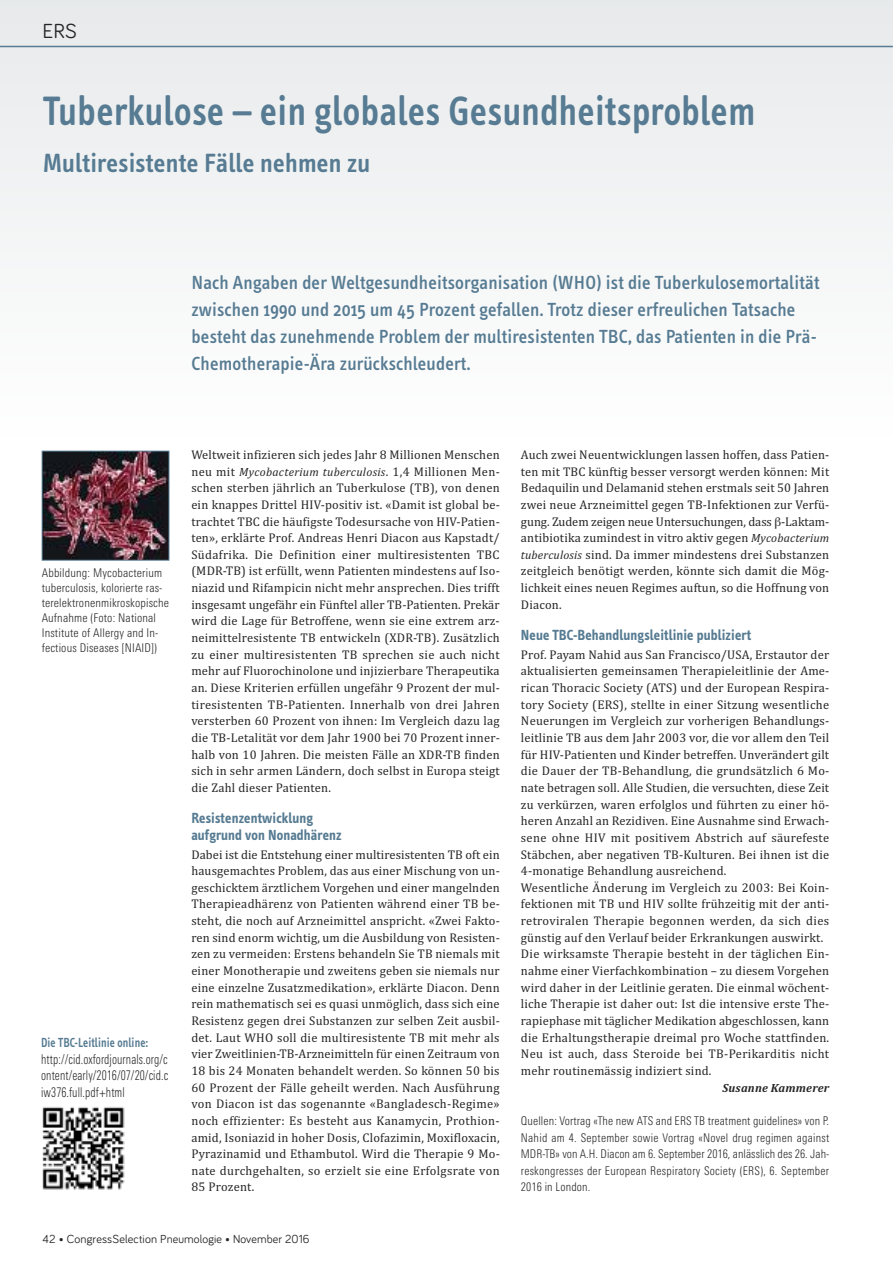
<style>
.page{position:relative;width:893px;height:1263px;background:#fff}
.page>*{position:absolute;margin:0;border:0;box-sizing:border-box;transform-origin:0 0}
.t1{font:600 42px "Info Text";letter-spacing:.015em;color:#567b92;scale:.9 1}
.t2{font:600 27px "Info Text";letter-spacing:.01em;color:#567b92}
.t3{font:21px "Bariol";color:#272627}
.t4{font:500 19.5px/27px "Info Text";letter-spacing:.01em;color:#567b92}
.t5{font:700 15px/16.6px "Info Text";letter-spacing:.01em;color:#567b92;scale:.95 1}
.t6{font:300 condensed 13.5px/16.5px "Linotype Univers";letter-spacing:.01em;color:#272627;text-align:justify;scale:.85 1}
.t7{font:600 13.5px "Info Text";letter-spacing:.01em;color:#567b92;scale:.85 1}
.t8{font:12.75px/16.6px "Cambria";letter-spacing:.015em;color:#272627;text-align:justify}
.t9{font:300 condensed 12px/15px "Linotype Univers";letter-spacing:.015em;color:#272627;text-align:justify}
.t10{font:italic 12px "Cambria";letter-spacing:.025em;color:#272627}
.t11{font:12px "Bariol";letter-spacing:.01em;color:#272627}
.t12{font:italic 700 12px "Cambria";letter-spacing:.015em;color:#272627}
.s1{font-style:normal;font-size:12.75px}
.s2{font-style:italic;font-size:12px}
</style>
<div class="page">
<div style="left:0;top:0;width:893px;height:442px;background:#f3f4f5"></div>
<hr style="left:0;top:46px;width:893px;height:1px;background:#567b92">
<img style="left:44px;top:453px;width:123px;height:106px">
<div style="left:42px;top:451px;width:127px;height:110px;border:1px solid #567b92"></div>
<img style="left:42px;top:1107px;width:83px;height:83px">
<h3 class="t3" style="left:43px;top:24px;width:36px">ERS</h3>
<h1 class="t1" style="left:43px;top:95px;width:793px">Tuberkulose – ein globales Gesundheitsproblem</h1>
<h2 class="t2" style="left:43px;top:152px;width:329px">Multiresistente Fälle nehmen zu</h2>
<p class="t4" style="left:191px;top:270px;width:630px">Nach Angaben der Weltgesundheitsorganisation (WHO) ist die Tuberkulosemortalität zwischen 1990 und 2015 um 45 Prozent gefallen. Trotz dieser erfreulichen Tatsache besteht das zunehmende Problem der multiresistenten TBC, das Patienten in die Prä-Chemotherapie-Ära zurückschleudert.</p>
<p class="t9" style="left:42px;top:566px;width:129px;text-align:left">Abbildung: Mycobacterium tuberculosis, kolorierte ras&shy;terelektronenmikroskopische<br>Aufnahme (Foto: National<br>Institute of Allergy and In&shy;fectious Diseases [NIAID])</p>
<p class="t7" style="left:41px;top:1038px;width:127px">Die TBC-Leitlinie online:</p>
<p class="t6" style="left:41px;top:1052px;width:151px">http://cid.oxfordjournals.org/c ontent/early/2016/07/20/cid.c iw376.full.pdf+html</p>
<p class="t8" style="left:191px;top:446px;width:310px">Weltweit infizieren sich jedes Jahr 8 Millionen Menschen</p>
<p class="t10" style="left:191px;top:464px;width:310px"><span class="s1">neu mit</span> Mycobacterium tuberculosis<span class="s1">. 1,4 Millionen Men-</span></p>
<p class="t8" style="left:191px;top:479px;width:310px">schen sterben jährlich an Tuberkulose (TB), von denen ein knappes Drittel HIV-positiv ist. «Damit ist global be&shy;trachtet TBC die häufigste Todesursache von HIV-Patien&shy;ten», erklärte Prof. Andreas Henri Diacon aus Kapstadt/ Südafrika. Die Definition einer multiresistenten TBC (MDR-TB) ist erfüllt, wenn Patienten mindestens auf Iso&shy;niazid und Rifampicin nicht mehr ansprechen. Dies trifft insgesamt ungefähr ein Fünftel aller TB-Patienten. Prekär wird die Lage für Betroffene, wenn sie eine extrem arz&shy;neimittelresistente TB entwickeln (XDR-TB). Zusätzlich zu einer multiresistenten TB sprechen sie auch nicht mehr auf Fluorochinolone und injizierbare Therapeutika an. Diese Kriterien erfüllen ungefähr 9 Prozent der mul&shy;tiresistenten TB-Patienten. Innerhalb von drei Jahren versterben 60 Prozent von ihnen: Im Vergleich dazu lag die TB-Letalität vor dem Jahr 1900 bei 70 Prozent inner&shy;halb von 10 Jahren. Die meisten Fälle an XDR-TB finden sich in sehr armen Ländern, doch selbst in Europa steigt die Zahl dieser Patienten.</p>
<p class="t5" style="left:191px;top:811px;width:160px">Resistenzentwicklung aufgrund von Nonadhärenz</p>
<p class="t8" style="left:191px;top:846px;width:310px">Dabei ist die Entstehung einer multiresistenten TB oft ein hausgemachtes Problem, das aus einer Mischung von un&shy;geschicktem ärztlichem Vorgehen und einer mangelnden Therapieadhärenz von Patienten während einer TB be&shy;steht, die noch auf Arzneimittel anspricht. «Zwei Fakto&shy;ren sind enorm wichtig, um die Ausbildung von Resisten&shy;zen zu vermeiden: Erstens behandeln Sie TB niemals mit einer Monotherapie und zweitens geben sie niemals nur eine einzelne Zusatzmedikation», erklärte Diacon. Denn rein mathematisch sei es quasi unmöglich, dass sich eine Resistenz gegen drei Substanzen zur selben Zeit ausbil&shy;det. Laut WHO soll die multiresistente TB mit mehr als vier Zweitlinien-TB-Arzneimitteln für einen Zeitraum von 18 bis 24 Monaten behandelt werden. So können 50 bis 60 Prozent der Fälle geheilt werden. Nach Ausführung von Diacon ist das sogenannte «Bangladesch-Regime» noch effizienter: Es besteht aus Kanamycin, Prothion&shy;amid, Isoniazid in hoher Dosis, Clofazimin, Moxifloxacin, Pyrazinamid und Ethambutol. Wird die Therapie 9 Mo&shy;nate durchgehalten, so erzielt sie eine Erfolgsrate von 85 Prozent.</p>
<p class="t8" style="left:521px;top:446px;width:310px">Auch zwei Neuentwicklungen lassen hoffen, dass Patien&shy;ten mit TBC künftig besser versorgt werden können: Mit Bedaquilin und Delamanid stehen erstmals seit 50 Jahren zwei neue Arzneimittel gegen TB-Infektionen zur Verfü&shy;gung. Zudem zeigen neue Untersuchungen, dass -Laktam&shy;antibiotika zumindest in vitro aktiv gegen <span class="s2">Mycobacterium tuberculosis</span> sind. Da immer mindestens drei Substanzen zeitgleich benötigt werden, könnte sich damit die Mög&shy;lichkeit eines neuen Regimes auftun, so die Hoffnung von Diacon.</p>
<p class="t5" style="left:521px;top:628px;width:244px">Neue TBC-Behandlungsleitlinie publiziert</p>
<p class="t8" style="left:521px;top:646px;width:310px;text-align:left">Prof. Payam Nahid aus San Francisco/USA, Erstautor der aktualisierten gemeinsamen Therapieleitlinie der Ame&shy;rican Thoracic Society (ATS) und der European Respira&shy;tory Society (ERS), stellte in einer Sitzung wesentliche Neuerungen im Vergleich zur vorherigen Behandlungs&shy;leitlinie TB aus dem Jahr 2003 vor, die vor allem den Teil für HIV-Patienten und Kinder betreffen. Unverändert gilt die Dauer der TB-Behandlung, die grundsätzlich 6 Mo&shy;nate betragen soll. Alle Studien, die versuchten, diese Zeit zu verkürzen, waren erfolglos und führten zu einer hö&shy;heren Anzahl an Rezidiven. Eine Ausnahme sind Erwach&shy;sene ohne HIV mit positivem Abstrich auf säurefeste Stäbchen, aber negativen TB-Kulturen. Bei ihnen ist die 4-monatige Behandlung ausreichend.<br>Wesentliche Änderung im Vergleich zu 2003: Bei Koin&shy;fektionen mit TB und HIV sollte frühzeitig mit der anti&shy;retroviralen Therapie begonnen werden, da sich dies günstig auf den Verlauf beider Erkrankungen auswirkt.<br>Die wirksamste Therapie besteht in der täglichen Ein&shy;nahme einer Vierfachkombination – zu diesem Vorgehen wird daher in der Leitlinie geraten. Die einmal wöchent&shy;liche Therapie ist daher out: Ist die intensive erste The&shy;rapiephase mit täglicher Medikation abgeschlossen, kann die Erhaltungstherapie dreimal pro Woche stattfinden.<br>Neu ist auch, dass Steroide bei TB-Perikarditis nicht mehr routinemässig indiziert sind.</p>
<p class="t12" style="left:723px;top:1080px;width:108px">Susanne Kammerer</p>
<p class="t9" style="left:521px;top:1113px;width:310px;line-height:16.6px">Quellen: Vortrag «The new ATS and ERS TB treatment guidelines» von P.<br>Nahid am 4. September sowie Vortrag «Novel drug regimen against MDR-TB» von A.H. Diacon am 6. September 2016, anlässlich des 26. Jah&shy;reskongresses der European Respiratory Society (ERS), 6. September 2016 in London.</p>
<p class="t11" style="left:43px;top:1234px;width:269px">42 • CongressSelection Pneumologie • November 2016</p>
</div>
